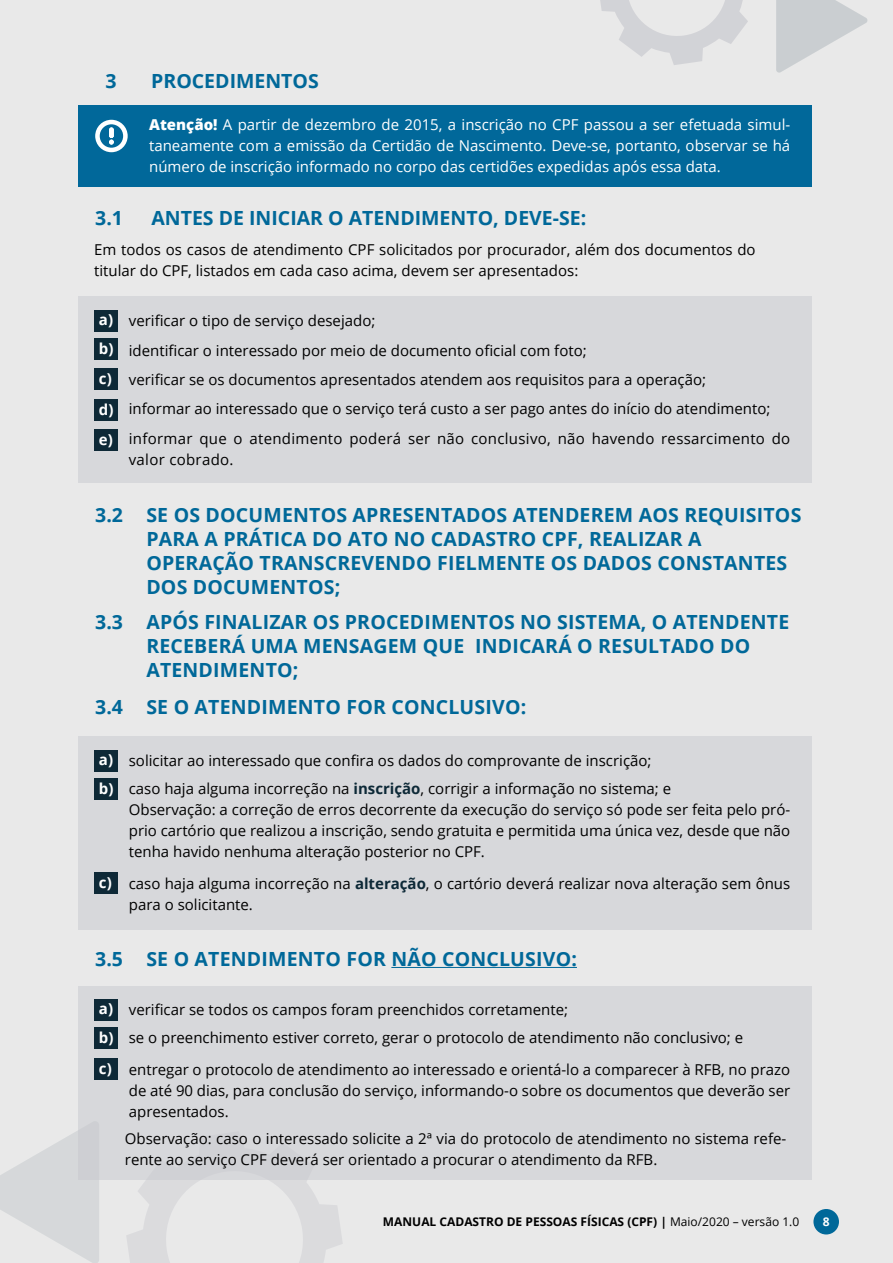
<style>
.page{position:relative;width:893px;height:1263px;background:#e9e9e9}
.page>*{position:absolute;margin:0;border:0;box-sizing:border-box;transform-origin:0 0}
.t1{font:700 19.5px/24px "Open Sans";letter-spacing:.01em;color:#006899}
.t2{font:15px/21px "Open Sans";color:#000}
.t3{font:15px/21px "Open Sans";color:#fff;text-align:justify}
.t4{font:700 15px/29.8px "Open Sans";color:#fff}
.t5{font:15px "Open Sans";letter-spacing:.02em;color:#000}
.t6{font:700 12px "Open Sans";color:#000}
.t7{font:700 12px "Open Sans";color:#fff}
.s1{font-weight:800}
.s2{font-weight:700;color:#0d2937}
.s3{font-weight:400}
</style>
<div class="page">
<div style="left:813px;top:1209px;width:26px;height:25px;background:#006899;border-radius:50%"></div>
<svg style="left:600px;top:0;width:148px;height:65px"></svg>
<svg style="left:776px;top:0;width:92px;height:73px"></svg>
<svg style="left:126px;top:1179px;width:217px;height:84px"></svg>
<svg style="left:0;top:1120px;width:99px;height:143px"></svg>
<div style="left:79px;top:105px;width:733px;height:82px;background:#01689a"></div>
<svg style="left:95px;top:120px;width:33px;height:32px"></svg>
<hr style="left:391px;top:967px;width:186px;height:1px;background:#006899">
<div style="left:79px;top:297px;width:733px;height:186px;background:#d7d8db"></div>
<div style="left:79px;top:736px;width:733px;height:194px;background:#d7d8db"></div>
<div style="left:79px;top:986px;width:733px;height:193px;background:#d7d8db"></div>
<div style="left:94px;top:310px;width:23px;height:22px;background:#0e2937"></div>
<div style="left:94px;top:750px;width:23px;height:21px;background:#0e2937"></div>
<div style="left:94px;top:999px;width:23px;height:22px;background:#0e2937"></div>
<div style="left:94px;top:338px;width:23px;height:22px;background:#0e2937"></div>
<div style="left:94px;top:778px;width:23px;height:21px;background:#0e2937"></div>
<div style="left:94px;top:1027px;width:23px;height:22px;background:#0e2937"></div>
<div style="left:94px;top:368px;width:23px;height:22px;background:#0e2937"></div>
<div style="left:94px;top:872px;width:23px;height:21px;background:#0e2937"></div>
<div style="left:94px;top:1058px;width:23px;height:21px;background:#0e2937"></div>
<div style="left:94px;top:399px;width:23px;height:22px;background:#0e2937"></div>
<div style="left:94px;top:429px;width:23px;height:21px;background:#0e2937"></div>
<h1 class="t1" style="left:105px;top:68px;width:13px">3</h1>
<h1 class="t1" style="left:151px;top:68px;width:169px">PROCEDIMENTOS</h1>
<p class="t3" style="left:149px;top:114px;width:643px"><span class="s1">Atenção!</span> A partir de dezembro de 2015, a inscrição no CPF passou a ser efetuada simul&shy;taneamente com a emissão da Certidão de Nascimento. Deve-se, portanto, observar se há número de inscrição informado no corpo das certidões expedidas após essa data.</p>
<h1 class="t1" style="left:151px;top:205px;width:436px">ANTES DE INICIAR O ATENDIMENTO, DEVE-SE:</h1>
<h1 class="t1" style="left:95px;top:205px;width:29px">3.1</h1>
<p class="t2" style="left:94px;top:238px;width:663px">Em todos os casos de atendimento CPF solicitados por procurador, além dos documentos do titular do CPF, listados em cada caso acima, devem ser apresentados:</p>
<p class="t2" style="left:129px;top:310px;width:248px">verificar o tipo de serviço desejado;</p>
<p class="t4" style="left:99px;top:304px;width:16px">a)</p>
<p class="t4" style="left:99px;top:333px;width:16px">b)</p>
<p class="t2" style="left:129px;top:340px;width:459px">identificar o interessado por meio de documento oficial com foto;</p>
<p class="t4" style="left:99px;top:363px;width:14px">c)</p>
<p class="t2" style="left:129px;top:369px;width:579px">verificar se os documentos apresentados atendem aos requisitos para a operação;</p>
<p class="t4" style="left:99px;top:394px;width:16px">d) e)</p>
<p class="t2" style="left:129px;top:393px;width:663px;line-height:29.8px">informar ao interessado que o serviço terá custo a ser pago antes do início do atendimento; informar que o atendimento poderá ser não conclusivo, não havendo ressarcimento do</p>
<p class="t5" style="left:129px;top:449px;width:106px">valor cobrado.</p>
<h1 class="t1" style="left:95px;top:502px;width:29px">3.2</h1>
<h1 class="t1" style="left:95px;top:610px;width:29px">3.3</h1>
<h1 class="t1" style="left:95px;top:695px;width:29px">3.4</h1>
<h1 class="t1" style="left:146px;top:502px;width:657px">SE OS DOCUMENTOS APRESENTADOS ATENDEREM AOS REQUISITOS PARA A PRÁTICA DO ATO NO CADASTRO CPF, REALIZAR A OPERAÇÃO TRANSCREVENDO FIELMENTE OS DADOS CONSTANTES DOS DOCUMENTOS;</h1>
<h1 class="t1" style="left:146px;top:610px;width:644px">APÓS FINALIZAR OS PROCEDIMENTOS NO SISTEMA, O ATENDENTE<br>RECEBERÁ UMA MENSAGEM QUE INDICARÁ O RESULTADO DO<br>ATENDIMENTO;</h1>
<h1 class="t1" style="left:146px;top:695px;width:381px">SE O ATENDIMENTO FOR CONCLUSIVO:</h1>
<p class="t4" style="left:99px;top:744px;width:16px">a)</p>
<p class="t2" style="left:129px;top:749px;width:524px">solicitar ao interessado que confira os dados do comprovante de inscrição;</p>
<p class="t4" style="left:99px;top:773px;width:16px">b)</p>
<p class="t2" style="left:129px;top:777px;width:663px">caso haja alguma incorreção na <span class="s2">inscrição</span>, corrigir a informação no sistema; e<br>Observação: a correção de erros decorrente da execução do serviço só pode ser feita pelo pró&shy;prio cartório que realizou a inscrição, sendo gratuita e permitida uma única vez, desde que não tenha havido nenhuma alteração posterior no CPF.</p>
<p class="t4" style="left:99px;top:867px;width:14px">c)</p>
<p class="t2" style="left:129px;top:872px;width:663px">caso haja alguma incorreção na <span class="s2">alteração</span>, o cartório deverá realizar nova alteração sem ônus para o solicitante.</p>
<h1 class="t1" style="left:95px;top:946px;width:29px">3.5</h1>
<h1 class="t1" style="left:146px;top:946px;width:432px">SE O ATENDIMENTO FOR NÃO CONCLUSIVO:</h1>
<p class="t4" style="left:99px;top:993px;width:16px">a)</p>
<p class="t2" style="left:129px;top:999px;width:441px">verificar se todos os campos foram preenchidos corretamente;</p>
<p class="t4" style="left:99px;top:1022px;width:16px">b)</p>
<p class="t2" style="left:129px;top:1027px;width:616px">se o preenchimento estiver correto, gerar o protocolo de atendimento não conclusivo; e</p>
<p class="t4" style="left:99px;top:1053px;width:14px">c)</p>
<p class="t2" style="left:129px;top:1058px;width:663px;text-align:justify">entregar o protocolo de atendimento ao interessado e orientá-lo a comparecer à RFB, no prazo de até 90 dias, para conclusão do serviço, informando-o sobre os documentos que deverão ser apresentados.</p>
<p class="t2" style="left:125px;top:1127px;width:663px">Observação: caso o interessado solicite a 2ª via do protocolo de atendimento no sistema refe&shy;rente ao serviço CPF deverá ser orientado a procurar o atendimento da RFB.</p>
<p class="t6" style="left:383px;top:1213px;width:418px">MANUAL CADASTRO DE PESSOAS FÍSICAS (CPF) | <span class="s3">Maio/2020 – versão 1.0</span></p>
<p class="t7" style="left:823px;top:1213px;width:8px">8</p>
</div>
